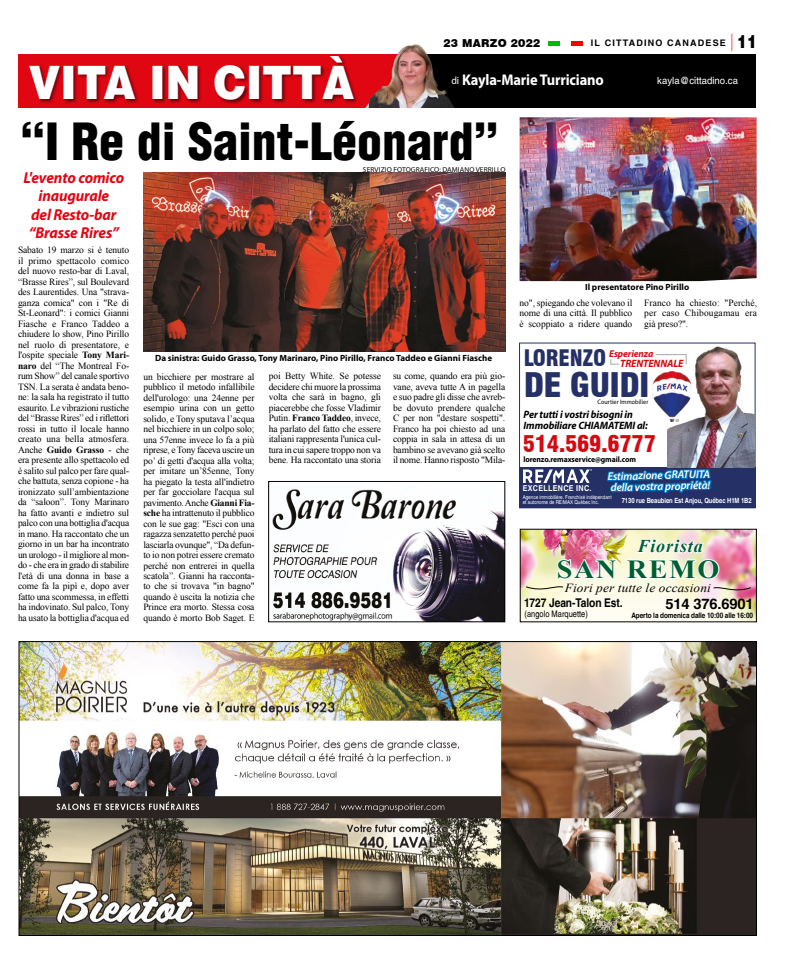
<style>
.page{position:relative;width:792px;height:972px;background:#fff}
.page>*{position:absolute;margin:0;border:0;box-sizing:border-box;transform-origin:0 0}
.t1{font:50px "Switzerland Cond Black Plain";color:#000}
.t2{font:46.1px "Switzerland Black Plain";color:#fff;scale:.9 1}
.t3{font:900 condensed 33.1px "Swiss 721 BT";letter-spacing:-.02em;color:#253066;scale:1.06 1}
.t4{font:700 26px "Times New Roman";letter-spacing:.06em;color:#005e35;scale:1.08 1}
.t5{font:900 condensed 22.5px "Swiss 721 BT";letter-spacing:-.01em;color:#d50911}
.t6{font:900 condensed 22.2px "Swiss 721 BT";letter-spacing:-.01em;color:#253066}
.t7{font:italic 700 18px "Times New Roman";letter-spacing:.05em;color:#005e35}
.t8{font:italic 700 15.9px/18.4px "Myriad Pro";letter-spacing:-.01em;color:#e30613;text-align:center;scale:.96 1}
.t9{font:700 15.5px "Myriad Pro";letter-spacing:-.01em;color:#fff;scale:.93 1}
.t10{font:700 14.5px "Switzerland";letter-spacing:-.01em;color:#000}
.t11{font:italic 12.4px "Times New Roman";letter-spacing:.01em;color:#000;scale:1.07 1}
.t12{font:700 12px "Switzerland";letter-spacing:-.01em;color:#000;scale:.85 1}
.t13{font:italic 600 11.1px/11.2px "Myriad Pro";color:#fff}
.t14{font:900 11px "Swiss 721 BT";letter-spacing:.02em;color:#000}
.t15{font:italic 700 10.7px/11.2px "Myriad Pro";letter-spacing:-.01em;color:#000;scale:.96 1}
.t16{font:italic 700 10.7px "Myriad Pro";letter-spacing:-.01em;color:#d50911;scale:.96 1}
.t17{font:10px "Switzerland Plain";color:#fff;scale:.96 1}
.t18{font:italic 700 9.9px "Myriad Pro";letter-spacing:-.01em;color:#d50911;scale:.96 1}
.t19{font:9.5px/10.5px "Times New Roman";letter-spacing:-.01em;color:#000;text-align:justify}
.t20{font:700 9px "Myriad Pro";color:#000}
.t21{font:700 9px "Switzerland";letter-spacing:.13em;color:#000}
.t22{font:9px "Switzerland Plain";color:#000;scale:.83 1}
.t23{font:700 8.1px "Switzerland";letter-spacing:.04em;color:#fff;scale:.89 1}
.t24{font:700 8px "Myriad Pro";letter-spacing:-.01em;color:#000;scale:.96 1}
.t25{font:700 7.5px "Switzerland";letter-spacing:-.01em;color:#000;scale:.85 1}
.t26{font:700 7.1px "Switzerland";letter-spacing:-.01em;color:#fff;scale:.83 1}
.t27{font:7.1px "Myriad Pro";letter-spacing:.01em;color:#000;scale:1.04 1}
.t28{font:6.5px "Myriad Pro";letter-spacing:.01em;color:#000;scale:.93 1}
.t29{font:5.3px/5.6px "Switzerland Plain";color:#fff;scale:.85 1}
.s1{font-family:"Swiss 721 BT";font-weight:400;font-stretch:condensed;font-size:17.3px;color:#f00}
.s2{font-family:"Switzerland Black Plain";font-weight:400;font-size:18px}
.s3{font-weight:400;font-size:10.6px}
.s4{font-weight:700}
</style>
<div class="page">
<div style="left:549px;top:41px;width:11px;height:5px;background:#00ba00"></div>
<div style="left:572px;top:41px;width:11px;height:5px;background:#f00"></div>
<div style="left:18px;top:54px;width:384px;height:54px;background:#e00713"></div>
<div style="left:398px;top:54px;width:358px;height:54px;background:#000"></div>
<div style="left:29px;top:54px;width:330px;height:51px;background:#000;opacity:.55"></div>
<img style="left:365px;top:44px;width:89px;height:64px">
<div style="left:519px;top:467px;width:237px;height:41px;background:#253066"></div>
<img style="left:523px;top:470px;width:2px;height:12px">
<img style="left:751px;top:345px;width:4px;height:123px">
<img style="left:21px;top:643px;width:734px;height:291px">
<img style="left:522px;top:531px;width:233px;height:89px">
<img style="left:525px;top:342px;width:226px;height:329px">
<img style="left:272px;top:489px;width:231px;height:131px">
<div style="left:268px;top:481px;width:237px;height:141px;border:1px solid #000"></div>
<img style="left:520px;top:117px;width:237px;height:164px">
<img style="left:143px;top:173px;width:362px;height:178px">
<h2 class="t2" style="left:28px;top:52px;width:364px">VITA IN CITTÀ</h2>
<p class="t14" style="left:443px;top:36px;width:98px">23 MARZO 2022</p>
<p class="t21" style="left:591px;top:37px;width:168px">IL CITTADINO CANADESE <span class="s1">|</span> <span class="s2">11</span></p>
<h3 class="t9" style="left:451px;top:70px;width:166px"><span class="s3">di</span> Kayla-Marie Turriciano</h3>
<p class="t17" style="left:657px;top:74px;width:86px">kayla@cittadino.ca</p>
<h1 class="t1" style="left:20px;top:110px;width:480px">“I Re di Saint-Léonard”</h1>
<h3 class="t8" style="left:23px;top:168px;width:107px">L'evento comico inaugurale<br>del Resto-bar “Brasse Rires”</h3>
<p class="t27" style="left:363px;top:165px;width:139px">SERVIZIO FOTOGRAFICO: DAMIANO VERRILLO</p>
<p class="t19" style="left:18px;top:245px;width:113px">Sabato 19 marzo si è tenuto il primo spettacolo comico del nuovo resto-bar di Laval, “Brasse Rires”, sul Boulevard des Laurentides. Una "strava&shy;ganza comica" con i "Re di St-Leonard": i comici Gianni Fiasche e Franco Taddeo a chiudere lo show, Pino Pirillo nel ruolo di presentatore, e l'ospite speciale <span class="s4">Tony Mari&shy;naro</span> del “The Montreal Fo&shy;rum Show” del canale sportivo TSN. La serata è andata beno&shy;ne: la sala ha registrato il tutto esaurito. Le vibrazioni rustiche del “Brasse Rires” ed i riflettori rossi in tutto il locale hanno creato una bella atmosfera.<br>Anche <span class="s4">Guido Grasso</span> - che era presente allo spettacolo ed è salito sul palco per fare qual&shy;che battuta, senza copione - ha ironizzato sull’ambientazione da “saloon”. Tony Marinaro ha fatto avanti e indietro sul palco con una bottiglia d'acqua in mano. Ha raccontato che un giorno in un bar ha incontrato un urologo - il migliore al mon&shy;do - che era in grado di stabilire l'età di una donna in base a come fa la pipì e, dopo aver fatto una scommessa, in effetti ha indovinato. Sul palco, Tony ha usato la bottiglia d'acqua ed</p>
<p class="t20" style="left:155px;top:352px;width:339px">Da sinistra: Guido Grasso, Tony Marinaro, Pino Pirillo, Franco Taddeo e Gianni Fiasche</p>
<p class="t19" style="left:143px;top:371px;width:113px">un bicchiere per mostrare al pubblico il metodo infallibile dell'urologo: una 24enne per esempio urina con un getto solido, e Tony sputava l’acqua nel bicchiere in un colpo solo; una 57enne invece lo fa a più riprese, e Tony faceva uscire un po’ di getti d'acqua alla volta; per imitare un’85enne, Tony ha piegato la testa all'indietro per far gocciolare l'acqua sul pavimento. Anche <span class="s4">Gianni Fia&shy;sche</span> ha intrattenuto il pubblico con le sue gag: "Esci con una ragazza senzatetto perché puoi lasciarla ovunque", “Da defun&shy;to io non potrei essere cremato perché non entrerei in quella scatola”. Gianni ha racconta&shy;to che si trovava "in bagno" quando è uscita la notizia che Prince era morto. Stessa cosa quando è morto Bob Saget. E</p>
<p class="t19" style="left:269px;top:371px;width:114px">poi Betty White. Se potesse decidere chi muore la prossima volta che sarà in bagno, gli piacerebbe che fosse Vladimir Putin. <span class="s4">Franco Taddeo</span>, invece, ha parlato del fatto che essere italiani rappresenta l'unica cul&shy;tura in cui sapere troppo non va bene. Ha raccontato una storia</p>
<p class="t19" style="left:393px;top:371px;width:114px">su come, quando era più gio&shy;vane, aveva tutte A in pagella e suo padre gli disse che avreb&shy;be dovuto prendere qualche C per non "destare sospetti".<br>Franco ha poi chiesto ad una coppia in sala in attesa di un bambino se avevano già scelto il nome. Hanno risposto "Mila-</p>
<p class="t20" style="left:585px;top:281px;width:106px">Il presentatore Pino Pirillo</p>
<p class="t19" style="left:520px;top:297px;width:114px">no", spiegando che volevano il nome di una città. Il pubblico è scoppiato a ridere quando</p>
<p class="t19" style="left:644px;top:297px;width:114px">Franco ha chiesto: "Perché, per caso Chibougamau era già preso?".</p>
<h3 class="t6" style="left:524px;top:345px;width:84px">LORENZO</h3>
<h3 class="t3" style="left:524px;top:366px;width:120px">DE GUIDI</h3>
<h3 class="t5" style="left:523px;top:430px;width:135px">514.569.6777</h3>
<p class="t18" style="left:609px;top:348px;width:47px">Esperienza</p>
<p class="t16" style="left:620px;top:357px;width:68px">TRENTENNALE</p>
<p class="t28" style="left:598px;top:398px;width:56px">Courtier Immobilier</p>
<p class="t15" style="left:524px;top:408px;width:131px">Per tutti i vostri bisogni in<br>Immobiliare CHIAMATEMI al:</p>
<p class="t24" style="left:523px;top:454px;width:119px">lorenzo.remaxservice@gmail.com</p>
<p class="t26" style="left:622px;top:497px;width:158px">7130 rue Beaubien Est Anjou, Québec H1M 1B2</p>
<p class="t13" style="left:607px;top:471px;width:104px;rotate:-2deg">Estimazione GRATUITA della vostra propriétà!</p>
<p class="t23" style="left:523px;top:483px;width:79px">EXCELLENCE INC.</p>
<p class="t29" style="left:523px;top:494px;width:106px">Agence immobilière. Franchisé indépendant et autonome de RE/MAX Québec Inc.</p>
<h3 class="t7" style="left:637px;top:534px;width:67px">Fiorista</h3>
<h3 class="t11" style="left:565px;top:579px;width:138px">Fiori per tutte le occasioni</h3>
<p class="t12" style="left:524px;top:596px;width:118px">1727 Jean-Talon Est.</p>
<h3 class="t10" style="left:665px;top:595px;width:90px">514 376.6901</h3>
<p class="t22" style="left:525px;top:609px;width:78px">(angolo Marquette)</p>
<p class="t25" style="left:631px;top:611px;width:145px">Aperto la domenica dalle 10:00 alle 16:00</p>
<h3 class="t4" style="left:557px;top:551px;width:152px">SAN REMO</h3>
</div>
